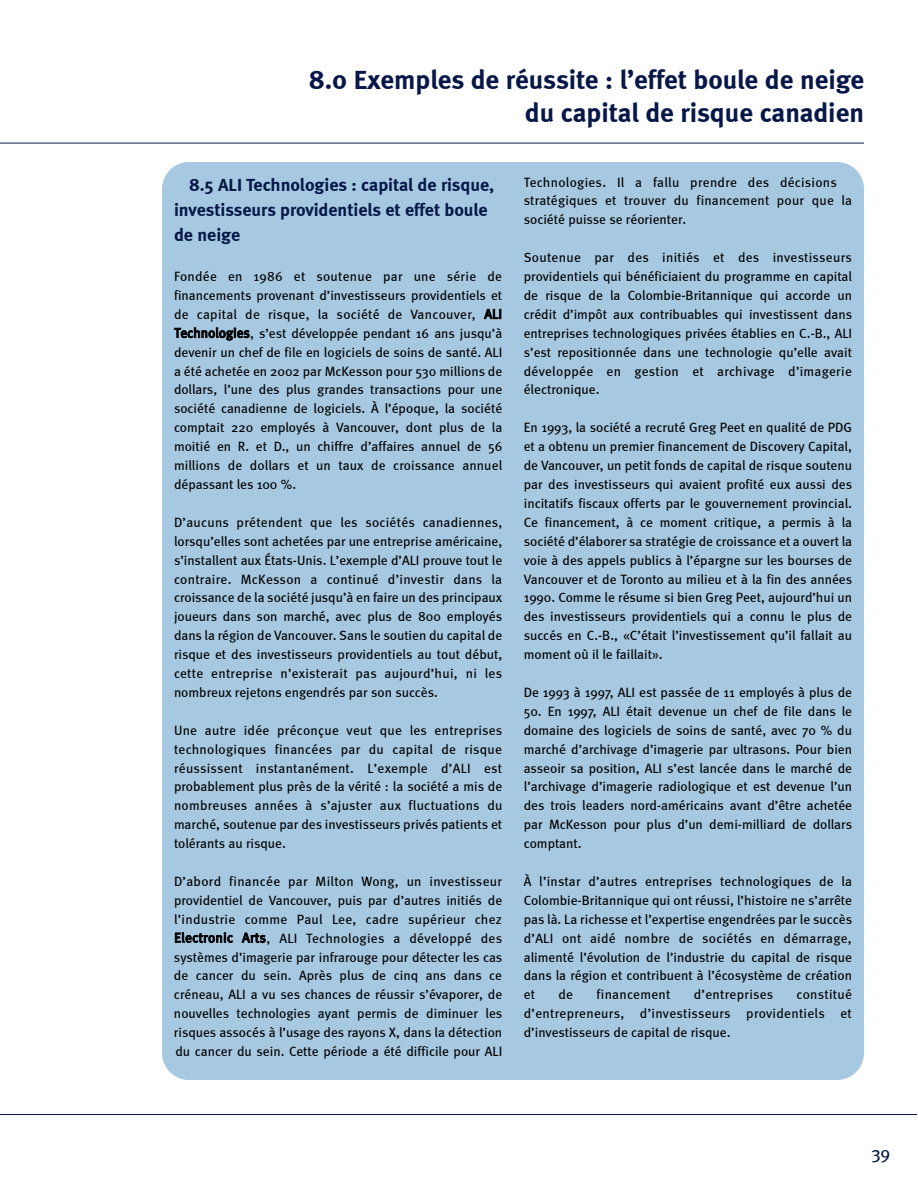
<style>
.page{position:relative;width:918px;height:1188px;background:#fff}
.page>*{position:absolute;margin:0;border:0;box-sizing:border-box;transform-origin:0 0}
.t1{font:700 27px/33px "Meta";color:#071748;text-align:right}
.t2{font:700 18px/25.2px "Meta";color:#071748}
.t3{font:18px "Meta";color:#071748}
.t4{font:13.5px/18.9px "Meta";color:#000;text-align:justify}
.t5{font:13.5px "Meta";letter-spacing:.02em;color:#000}
</style>
<div class="page">
<hr style="left:0;top:1114px;width:917px;height:1px;background:#071748">
<hr style="left:0;top:143px;width:864px;height:1px;background:#071748">
<div style="left:162px;top:162px;width:702px;height:918px;background:#a6c8e0;border-radius:27px"></div>
<h1 class="t1" style="left:309px;top:63px;width:557px">8.0 Exemples de réussite : l’effet boule de neige du capital de risque canadien</h1>
<h2 class="t2" style="left:174px;top:172px;width:322px;text-indent:15px">8.5 ALI Technologies : capital de risque, investisseurs providentiels et effet boule de neige</h2>
<p class="t4" style="left:174px;top:267px;width:330px">Fondée en 1986 et soutenue par une série de financements provenant d’investisseurs providentiels et de capital de risque, la société de Vancouver, ALI Technologies, s’est développée pendant 16 ans jusqu’à devenir un chef de file en logiciels de soins de santé. ALI a été achetée en 2002 par McKesson pour 530 millions de dollars, l’une des plus grandes transactions pour une société canadienne de logiciels. À l’époque, la société comptait 220 employés à Vancouver, dont plus de la moitié en R. et D., un chiffre d’affaires annuel de 56 millions de dollars et un taux de croissance annuel dépassant les 100 %.</p>
<p class="t4" style="left:174px;top:513px;width:330px">D’aucuns prétendent que les sociétés canadiennes, lorsqu’elles sont achetées par une entreprise américaine, s’installent aux États-Unis. L’exemple d’ALI prouve tout le contraire. McKesson a continué d’investir dans la croissance de la société jusqu’à en faire un des principaux joueurs dans son marché, avec plus de 800 employés dans la région de Vancouver. Sans le soutien du capital de risque et des investisseurs providentiels au tout début, cette entreprise n’existerait pas aujourd’hui, ni les nombreux rejetons engendrés par son succès.</p>
<p class="t4" style="left:174px;top:721px;width:330px">Une autre idée préconçue veut que les entreprises technologiques financées par du capital de risque réussissent instantanément. L’exemple d’ALI est probablement plus près de la vérité : la société a mis de nombreuses années à s’ajuster aux fluctuations du marché, soutenue par des investisseurs privés patients et tolérants au risque.</p>
<p class="t4" style="left:174px;top:872px;width:330px">D’abord financée par Milton Wong, un investisseur providentiel de Vancouver, puis par d’autres initiés de l’industrie comme Paul Lee, cadre supérieur chez Electronic Arts, ALI Technologies a développé des systèmes d’imagerie par infrarouge pour détecter les cas de cancer du sein. Après plus de cinq ans dans ce créneau, ALI a vu ses chances de réussir s’évaporer, de nouvelles technologies ayant permis de diminuer les risques assocés à l’usage des rayons X, dans la détection du cancer du sein. Cette période a été difficile pour ALI</p>
<p class="t4" style="left:524px;top:172px;width:330px;text-align:left">Technologies. Il a fallu prendre des décisions stratégiques et trouver du financement pour que la société puisse se réorienter.</p>
<p class="t4" style="left:524px;top:248px;width:330px">Soutenue par des initiés et des investisseurs providentiels qui bénéficiaient du programme en capital de risque de la Colombie-Britannique qui accorde un crédit d’impôt aux contribuables qui investissent dans entreprises technologiques privées établies en C.-B., ALI s’est repositionnée dans une technologie qu’elle avait développée en gestion et archivage d’imagerie électronique.</p>
<p class="t4" style="left:524px;top:418px;width:330px">En 1993, la société a recruté Greg Peet en qualité de PDG et a obtenu un premier financement de Discovery Capital, de Vancouver, un petit fonds de capital de risque soutenu par des investisseurs qui avaient profité eux aussi des incitatifs fiscaux offerts par le gouvernement provincial.<br>Ce financement, à ce moment critique, a permis à la société d’élaborer sa stratégie de croissance et a ouvert la voie à des appels publics à l’épargne sur les bourses de Vancouver et de Toronto au milieu et à la fin des années 1990. Comme le résume si bien Greg Peet, aujourd’hui un des investisseurs providentiels qui a connu le plus de succés en C.-B., «C’était l’investissement qu’il fallait au moment où il le faillait».</p>
<p class="t4" style="left:524px;top:683px;width:330px">De 1993 à 1997, ALI est passée de 11 employés à plus de</p>
<p class="t4" style="left:524px;top:702px;width:330px">50. En 1997, ALI était devenue un chef de file dans le domaine des logiciels de soins de santé, avec 70 % du marché d’archivage d’imagerie par ultrasons. Pour bien asseoir sa position, ALI s’est lancée dans le marché de l’archivage d’imagerie radiologique et est devenue l’un des trois leaders nord-américains avant d’être achetée par McKesson pour plus d’un demi-milliard de dollars comptant.</p>
<p class="t4" style="left:524px;top:872px;width:330px">À l’instar d’autres entreprises technologiques de la Colombie-Britannique qui ont réussi, l’histoire ne s’arrête pas là. La richesse et l’expertise engendrées par le succès d’ALI ont aidé nombre de sociétés en démarrage, alimenté l’évolution de l’industrie du capital de risque dans la région et contribuent à l’écosystème de création et</p>
<p class="t4" style="left:524px;top:985px;width:330px;text-indent:273px">constitué d’entrepreneurs, d’investisseurs providentiels et d’investisseurs de capital de risque.</p>
<p class="t4" style="left:559px;top:985px;width:16px">de</p>
<p class="t5" style="left:597px;top:987px;width:76px">financement</p>
<p class="t5" style="left:694px;top:987px;width:81px">d’entreprises</p>
<h2 class="t3" style="left:871px;top:1142px;width:21px">39</h2>
</div>
